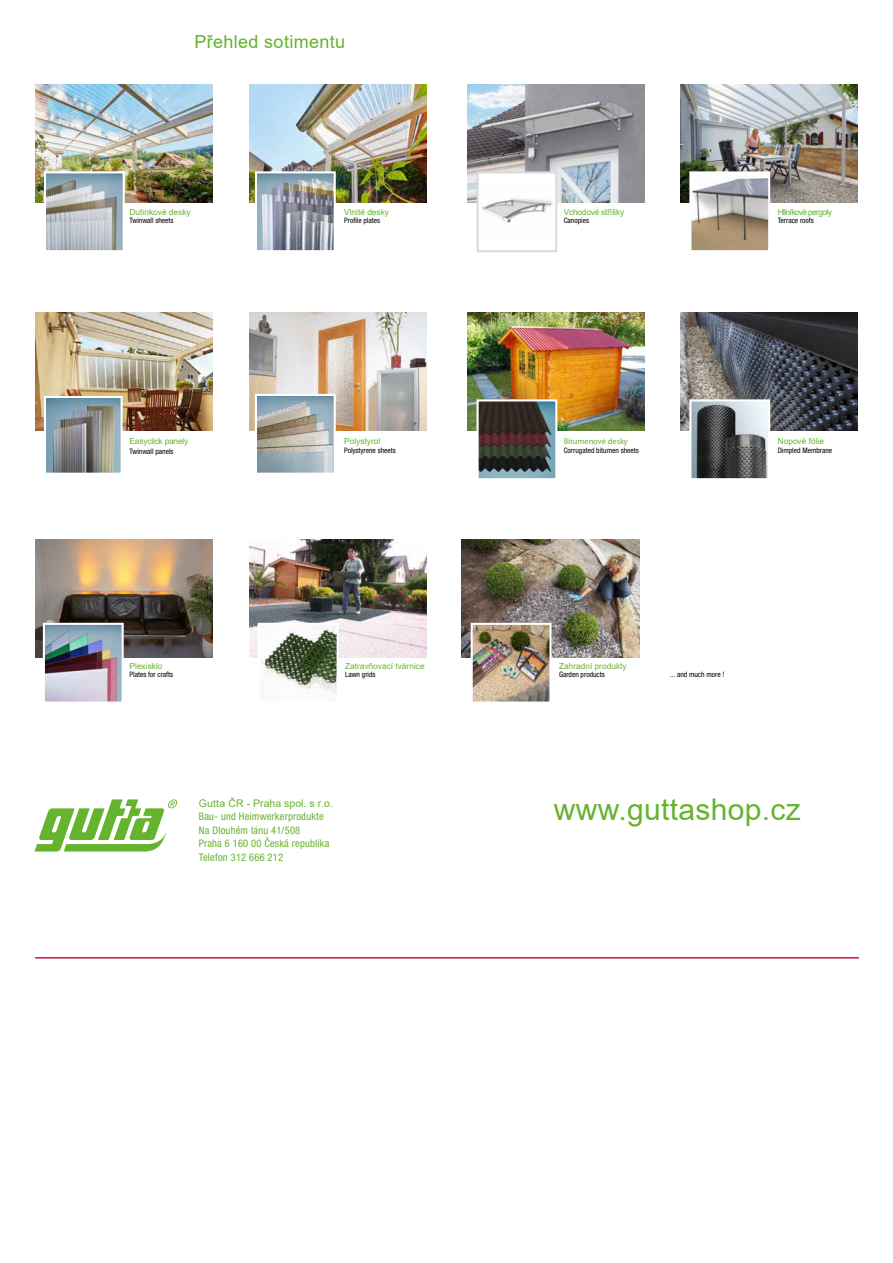
<style>
.page{position:relative;width:893px;height:1263px;background:#fff}
.page>*{position:absolute;margin:0;border:0;box-sizing:border-box;transform-origin:0 0}
.t1{font:30px "Arial";letter-spacing:.01em;color:#65b32e}
.t2{font:18px "Arial";letter-spacing:.02em;color:#65b32e}
.t3{font:condensed 10.5px/13.5px "Helvetica Neue LT Pro";letter-spacing:.02em;color:#65b32e}
.t4{font:10.5px "Arial";color:#65b32e}
.t5{font:8.4px "Arial";color:#65b32e}
.t6{font:8.4px "Arial";letter-spacing:-.025em;color:#65b32e}
.t7{font:8.4px "Arial";letter-spacing:-.075em;color:#65b32e}
.t8{font:8.4px "Myriad Pro";color:#65b32e}
.t9{font:condensed 7.5px "Helvetica Neue LT Pro";color:#000}
</style>
<div class="page">
<hr style="left:35px;top:957px;width:824px;height:1px;background:#d51130">
<svg style="left:35px;top:799px;width:142px;height:52px"></svg>
<img style="left:35px;top:313px;width:177px;height:118px">
<img style="left:249px;top:313px;width:177px;height:118px">
<img style="left:35px;top:540px;width:177px;height:118px">
<img style="left:35px;top:85px;width:177px;height:118px">
<img style="left:47px;top:174px;width:75px;height:75px">
<div style="left:44px;top:171px;width:81px;height:81px;border:2px solid #fff"></div>
<img style="left:249px;top:85px;width:177px;height:118px">
<img style="left:468px;top:313px;width:177px;height:118px">
<img style="left:479px;top:402px;width:75px;height:75px">
<div style="left:476px;top:399px;width:81px;height:81px;border:2px solid #fff"></div>
<img style="left:681px;top:313px;width:177px;height:118px">
<img style="left:692px;top:402px;width:75px;height:75px">
<div style="left:689px;top:399px;width:81px;height:81px;border:2px solid #fff"></div>
<img style="left:249px;top:540px;width:177px;height:118px">
<img style="left:261px;top:626px;width:75px;height:67px">
<img style="left:462px;top:540px;width:177px;height:118px">
<img style="left:474px;top:626px;width:74px;height:75px">
<div style="left:471px;top:623px;width:80px;height:81px;border:2px solid #fff"></div>
<img style="left:468px;top:85px;width:177px;height:118px">
<div style="left:478px;top:172px;width:78px;height:79px;background:#fff"></div>
<img style="left:481px;top:198px;width:71px;height:25px">
<div style="left:476px;top:171px;width:81px;height:81px;border:2px solid #dadada"></div>
<img style="left:681px;top:85px;width:177px;height:118px">
<img style="left:258px;top:174px;width:75px;height:75px">
<div style="left:255px;top:171px;width:81px;height:81px;border:2px solid #fff"></div>
<img style="left:46px;top:626px;width:75px;height:75px">
<div style="left:43px;top:623px;width:81px;height:81px;border:2px solid #fff"></div>
<img style="left:258px;top:397px;width:75px;height:75px">
<div style="left:255px;top:394px;width:81px;height:81px;border:2px solid #fff"></div>
<img style="left:47px;top:399px;width:73px;height:73px">
<div style="left:44px;top:396px;width:79px;height:79px;border:2px solid #fff"></div>
<img style="left:692px;top:174px;width:75px;height:75px">
<div style="left:689px;top:171px;width:81px;height:81px;border:2px solid #fff"></div>
<h2 class="t2" style="left:194px;top:29px;width:152px">Přehled sotimentu</h2>
<p class="t5" style="left:130px;top:206px;width:63px">Dutinkové desky</p>
<p class="t9" style="left:130px;top:216px;width:46px">Twinwall sheets</p>
<p class="t5" style="left:344px;top:206px;width:46px">Vlnité desky</p>
<p class="t9" style="left:344px;top:216px;width:38px">Profile plates</p>
<p class="t6" style="left:564px;top:206px;width:62px">Vchodové stříšky</p>
<p class="t9" style="left:564px;top:216px;width:27px">Canopies</p>
<p class="t7" style="left:778px;top:206px;width:56px">Hliníkové pergoly</p>
<p class="t9" style="left:778px;top:216px;width:38px">Terrace roofs</p>
<p class="t6" style="left:130px;top:436px;width:60px">Easyclick panely</p>
<p class="t9" style="left:130px;top:447px;width:46px">Twinwall panels</p>
<p class="t5" style="left:344px;top:436px;width:38px">Polystyrol</p>
<p class="t9" style="left:344px;top:445px;width:53px">Polystyrene sheets</p>
<p class="t8" style="left:564px;top:436px;width:66px">Bitumenové desky</p>
<p class="t9" style="left:564px;top:445px;width:77px">Corrugated bitumen sheets</p>
<p class="t5" style="left:778px;top:436px;width:48px">Nopové fólie</p>
<p class="t9" style="left:778px;top:445px;width:56px">Dimpled Membrane</p>
<p class="t5" style="left:130px;top:660px;width:34px">Plexisklo</p>
<p class="t9" style="left:130px;top:670px;width:45px">Plates for crafts</p>
<p class="t5" style="left:345px;top:660px;width:81px">Zatravňovací tvárnice</p>
<p class="t9" style="left:345px;top:670px;width:32px">Lawn grids</p>
<p class="t5" style="left:559px;top:660px;width:69px">Zahradní produkty</p>
<p class="t9" style="left:559px;top:670px;width:47px">Garden products</p>
<p class="t9" style="left:670px;top:670px;width:56px">... and much more !</p>
<h3 class="t4" style="left:199px;top:796px;width:136px">Gutta ČR - Praha spol. s r.o.</h3>
<h3 class="t3" style="left:199px;top:809px;width:132px">Bau- und Heimwerkerprodukte<br>Na Dlouhém lánu 41/508<br>Praha 6 160 00 Česká republika<br>Telefon 312 666 212</h3>
<h1 class="t1" style="left:554px;top:789px;width:248px">www.guttashop.cz</h1>
</div>
